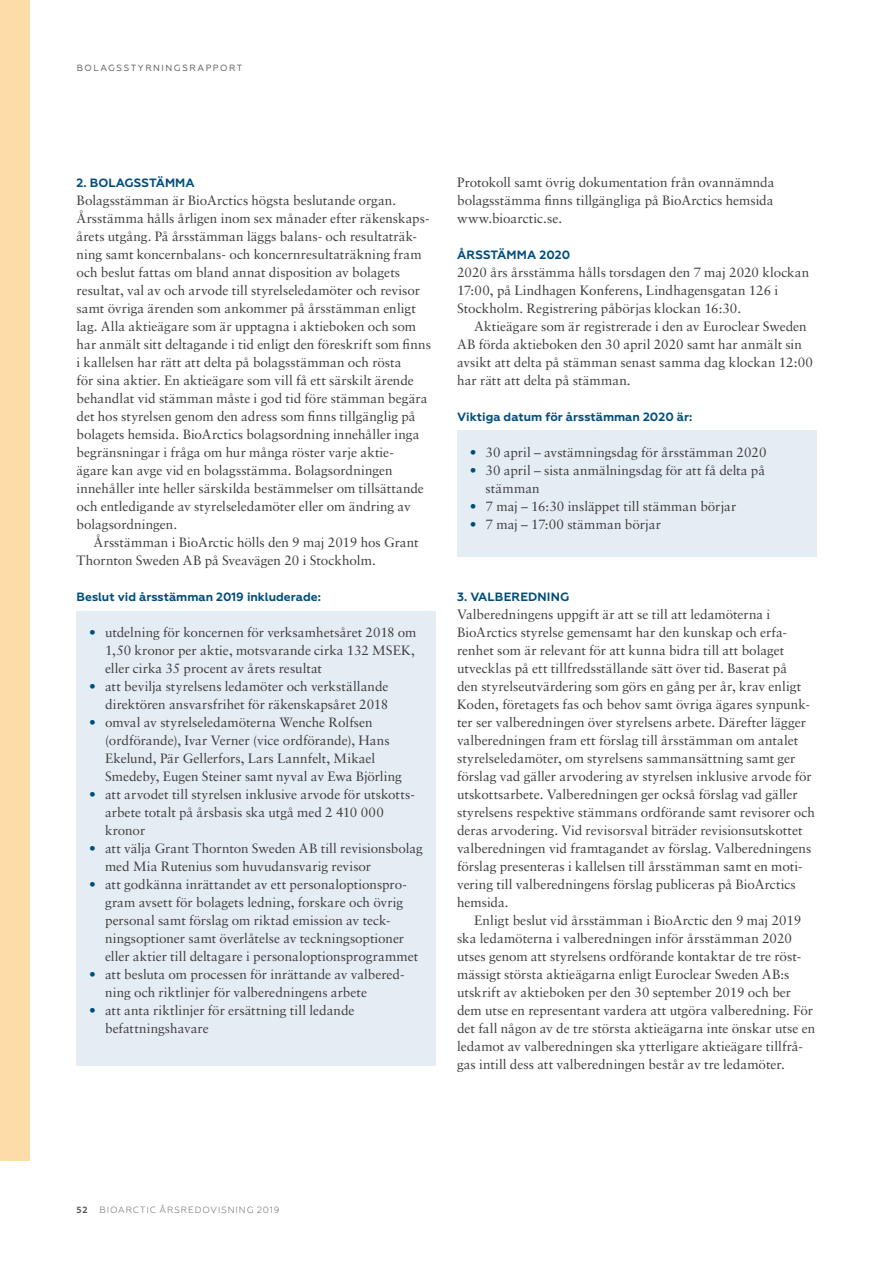
<style>
.page{position:relative;width:893px;height:1263px;background:#fff}
.page>*{position:absolute;margin:0;border:0;box-sizing:border-box;transform-origin:0 0}
.Brödtext_vänster_90{font:13.5px/18px "Sabon LT Std";color:#3e3e3f}
.Punktad_text_i_bröd{font:13.5px/18px "Sabon LT Std";color:#3e3e3f}
.Brödtext_vänster_ind{font:13.5px/18px "Sabon LT Std";color:#3e3e3f}
.undermellis_gemen_ba{font:700 12px "Geometria";color:#014e7d}
.Mellis_versal_bakvag{font:700 12px "Geometria";letter-spacing:.01em;color:#014e7d}
.sidnummer{font:300 9px "Geometria";letter-spacing:.105em;color:#57585a}
.Sidnavigering_VÄ{font:9px "Geometria";letter-spacing:.17em;color:#57585a}
.sidnummer-2{font:700 9px "Geometria";color:#57585a}
.s1{color:#014e7d}
</style>
<div class="page">
<div style="left:77px;top:611px;width:359px;height:454px;background:#e5edf4"></div>
<div style="left:0;top:0;width:30px;height:1161px;background:#fedca7"></div>
<div style="left:457px;top:431px;width:359px;height:126px;background:#e5edf4"></div>
<p class="Sidnavigering_VÄ" style="left:77px;top:62px;width:167px">BOLAGSSTYRNINGSRAPPORT</p>
<p class="Mellis_versal_bakvag" style="left:77px;top:175px;width:120px">2. BOLAGSSTÄMMA</p>
<p class="Brödtext_vänster_90" style="left:77px;top:191px;width:356px">Bolagsstämman är BioArctics högsta beslutande organ.<br>Årsstämma hålls årligen inom sex månader efter räkenskaps&shy;årets utgång. På årsstämman läggs balans- och resultaträk&shy;ning samt koncernbalans- och koncernresultaträkning fram och beslut fattas om bland annat disposition av bolagets resultat, val av och arvode till styrelseledamöter och revisor samt övriga ärenden som ankommer på årsstämman enligt lag. Alla aktieägare som är upptagna i aktieboken och som har anmält sitt deltagande i tid enligt den föreskrift som finns i kallelsen har rätt att delta på bolagsstämman och rösta<br>för sina aktier. En aktieägare som vill få ett särskilt ärende behandlat vid stämman måste i god tid före stämman begära det hos styrelsen genom den adress som finns tillgänglig på bolagets hemsida. BioArctics bolagsordning innehåller inga begränsningar i fråga om hur många röster varje aktie-<br>ägare kan avge vid en bolagsstämma. Bolagsordningen innehåller inte heller särskilda bestämmelser om tillsättande och entledigande av styrelseledamöter eller om ändring av bolagsordningen.</p>
<p class="Brödtext_vänster_ind" style="left:77px;top:533px;width:344px;text-indent:17px">Årsstämman i BioArctic hölls den 9 maj 2019 hos Grant<br>Thornton Sweden AB på Sveavägen 20 i Stockholm.</p>
<p class="undermellis_gemen_ba" style="left:77px;top:589px;width:246px">Beslut vid årsstämman 2019 inkluderade:</p>
<p class="Punktad_text_i_bröd" style="left:105px;top:623px;width:313px;text-align:justify;text-indent:-16px"><span class="s1">•</span> utdelning för koncernen för verksamhetsåret 2018 om 1,50 kronor per aktie, motsvarande cirka 132 MSEK, eller cirka 35 procent av årets resultat</p>
<p class="Punktad_text_i_bröd" style="left:89px;top:677px;width:301px;text-align:right"><span class="s1">•</span> att bevilja styrelsens ledamöter och verkställande direktören ansvarsfrihet för räkenskapsåret 2018</p>
<p class="Punktad_text_i_bröd" style="left:105px;top:713px;width:298px;text-indent:-16px"><span class="s1">•</span> omval av styrelseledamöterna Wenche Rolfsen (ordförande), Ivar Verner (vice ordförande), Hans Ekelund, Pär Gellerfors, Lars Lannfelt, Mikael Smedeby, Eugen Steiner samt nyval av Ewa Björling</p>
<p class="Punktad_text_i_bröd" style="left:105px;top:785px;width:311px;text-indent:-16px"><span class="s1">•</span> att arvodet till styrelsen inklusive arvode för utskotts&shy;arbete totalt på årsbasis ska utgå med 2 410 000 kronor</p>
<p class="Punktad_text_i_bröd" style="left:105px;top:839px;width:319px;text-indent:-16px"><span class="s1">•</span> att välja Grant Thornton Sweden AB till revisionsbolag med Mia Rutenius som huvudansvarig revisor</p>
<p class="Punktad_text_i_bröd" style="left:105px;top:875px;width:315px;text-indent:-16px"><span class="s1">•</span> att godkänna inrättandet av ett personaloptionspro&shy;gram avsett för bolagets ledning, forskare och övrig personal samt förslag om riktad emission av teck&shy;ningsoptioner samt överlåtelse av teckningsoptioner eller aktier till deltagare i personaloptionsprogrammet</p>
<p class="Punktad_text_i_bröd" style="left:105px;top:965px;width:301px;text-indent:-16px"><span class="s1">•</span> att besluta om processen för inrättande av valbered&shy;ning och riktlinjer för valberedningens arbete</p>
<p class="Punktad_text_i_bröd" style="left:105px;top:1001px;width:251px;text-indent:-16px"><span class="s1">•</span> att anta riktlinjer för ersättning till ledande befattningshavare</p>
<p class="Brödtext_vänster_90" style="left:457px;top:173px;width:319px;text-align:justify">Protokoll samt övrig dokumentation från ovannämnda bolagsstämma finns tillgängliga på BioArctics hemsida www.bioarctic.se.</p>
<p class="Mellis_versal_bakvag" style="left:457px;top:247px;width:115px">ÅRSSTÄMMA 2020</p>
<p class="Brödtext_vänster_90" style="left:457px;top:263px;width:354px">2020 års årsstämma hålls torsdagen den 7 maj 2020 klockan<br>17:00, på Lindhagen Konferens, Lindhagensgatan 126 i<br>Stockholm. Registrering påbörjas klockan 16:30.</p>
<p class="Brödtext_vänster_ind" style="left:457px;top:317px;width:358px;text-indent:17px">Aktieägare som är registrerade i den av Euroclear Sweden AB förda aktieboken den 30 april 2020 samt har anmält sin avsikt att delta på stämman senast samma dag klockan 12:00 har rätt att delta på stämman.</p>
<p class="undermellis_gemen_ba" style="left:457px;top:409px;width:237px">Viktiga datum för årsstämman 2020 är:</p>
<p class="Punktad_text_i_bröd" style="left:470px;top:443px;width:298px"><span class="s1">•</span> 30 april – avstämningsdag för årsstämman 2020</p>
<p class="Punktad_text_i_bröd" style="left:486px;top:461px;width:281px;text-indent:-16px"><span class="s1">•</span> 30 april – sista anmälningsdag för att få delta på stämman</p>
<p class="Punktad_text_i_bröd" style="left:470px;top:497px;width:268px"><span class="s1">•</span> 7 maj – 16:30 insläppet till stämman börjar</p>
<p class="Punktad_text_i_bröd" style="left:470px;top:515px;width:193px"><span class="s1">•</span> 7 maj – 17:00 stämman börjar</p>
<p class="Mellis_versal_bakvag" style="left:457px;top:589px;width:114px">3. VALBEREDNING</p>
<p class="Brödtext_vänster_90" style="left:457px;top:605px;width:359px">Valberedningens uppgift är att se till att ledamöterna i BioArctics styrelse gemensamt har den kunskap och erfa&shy;renhet som är relevant för att kunna bidra till att bolaget utvecklas på ett tillfredsställande sätt över tid. Baserat på<br>den styrelseutvärdering som görs en gång per år, krav enligt Koden, företagets fas och behov samt övriga ägares synpunk&shy;ter ser valberedningen över styrelsens arbete. Därefter lägger valberedningen fram ett förslag till årsstämman om antalet styrelseledamöter, om styrelsens sammansättning samt ger förslag vad gäller arvodering av styrelsen inklusive arvode för utskottsarbete. Valberedningen ger också förslag vad gäller styrelsens respektive stämmans ordförande samt revisorer och deras arvodering. Vid revisorsval biträder revisionsutskottet valberedningen vid framtagandet av förslag. Valberedningens förslag presenteras i kallelsen till årsstämman samt en moti&shy;vering till valberedningens förslag publiceras på BioArctics hemsida.</p>
<p class="Brödtext_vänster_ind" style="left:457px;top:911px;width:360px;text-indent:17px">Enligt beslut vid årsstämman i BioArctic den 9 maj 2019 ska ledamöterna i valberedningen inför årsstämman 2020 utses genom att styrelsens ordförande kontaktar de tre röst&shy;mässigt största aktieägarna enligt Euroclear Sweden AB:s utskrift av aktieboken per den 30 september 2019 och ber dem utse en representant vardera att utgöra valberedning. För det fall någon av de tre största aktieägarna inte önskar utse en ledamot av valberedningen ska ytterligare aktieägare tillfrå&shy;gas intill dess att valberedningen består av tre ledamöter.</p>
<p class="sidnummer-2" style="left:77px;top:1205px;width:13px">52</p>
<p class="sidnummer" style="left:100px;top:1205px;width:181px">BIOARCTIC ÅRSREDOVISNING 2019</p>
</div>
